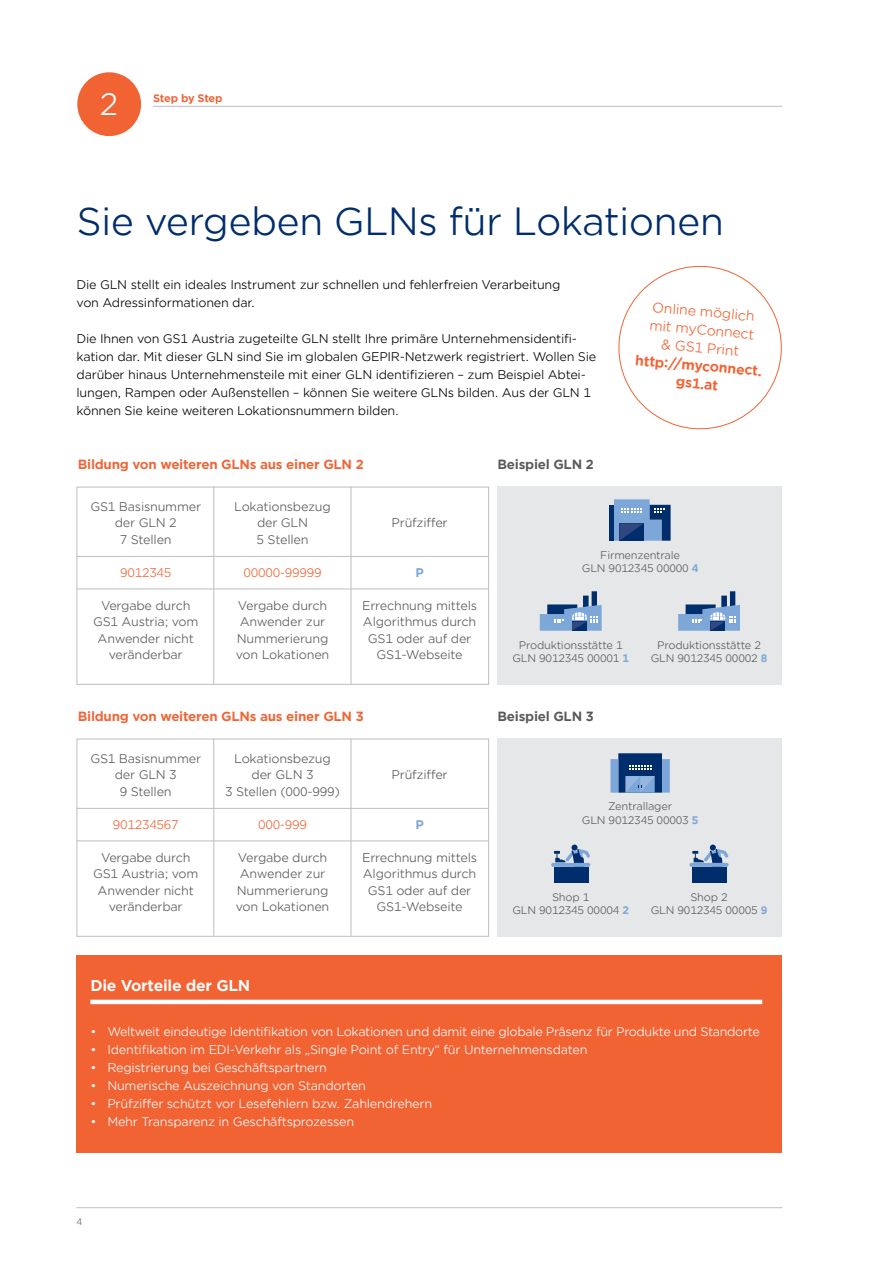
<style>
.page{position:relative;width:893px;height:1263px;background:#fff}
.page>*{position:absolute;margin:0;border:0;box-sizing:border-box;transform-origin:0 0}
.t1{font:37.5px "Gotham Office";letter-spacing:-.02em;color:#002d6c}
.t2{font:30px "Gotham Office";color:#fff}
.t3{font:700 15px "Gotham Office";letter-spacing:-.02em;color:#fff}
.t4{font:13.5px/18px "Gotham Office";color:#f26334;text-align:center}
.t5{font:700 13.5px/18px "Gotham Office";color:#f26334;text-align:center}
.t6{font:700 12.75px "Gotham Office";letter-spacing:-.02em;color:#f26334}
.t7{font:700 12.75px "Gotham Office";letter-spacing:-.02em;color:#58595b}
.t8{font:12px/16.5px "Gotham Office";letter-spacing:-.02em;color:#58595b;text-align:center}
.t9{font:12px/18px "Gotham Office";letter-spacing:-.02em;color:#000}
.t10{font:12px "Gotham Office";letter-spacing:-.02em;color:#fff}
.t11{font:12px "Gotham Office";letter-spacing:-.02em;color:#f26334}
.t12{font:700 12px "Gotham Office";color:#7da7d8}
.t13{font:10.5px/13.5px "Gotham Office";letter-spacing:-.02em;color:#58595b;text-align:center}
.t14{font:700 10.5px "Gotham Office";letter-spacing:-.025em;color:#f26334}
.t15{font:9px "Gotham Office";color:#58595b}
.s1{font-weight:700;color:#7da7d8}
</style>
<div class="page">
<hr style="left:77px;top:1207px;width:705px;height:1px;background:#bcbec0">
<div style="left:77px;top:487px;width:412px;height:198px;border:1px solid #bcbec0"></div>
<div style="left:77px;top:739px;width:412px;height:198px;border:1px solid #bcbec0"></div>
<div style="left:497px;top:487px;width:285px;height:198px;background:#e6e7e8"></div>
<div style="left:497px;top:739px;width:285px;height:198px;background:#e6e7e8"></div>
<div style="left:77px;top:72px;width:64px;height:64px;background:#f26334;border-radius:50%"></div>
<div style="left:77px;top:954px;width:705px;height:198px;background:#f26334"></div>
<hr style="left:90px;top:1000px;width:672px;height:4px;background:#fff">
<hr style="left:213px;top:487px;width:1px;height:197px;background:#bcbec0">
<hr style="left:213px;top:739px;width:1px;height:197px;background:#bcbec0">
<hr style="left:351px;top:487px;width:1px;height:197px;background:#bcbec0">
<hr style="left:351px;top:739px;width:1px;height:197px;background:#bcbec0">
<hr style="left:77px;top:556px;width:412px;height:1px;background:#bcbec0">
<hr style="left:77px;top:589px;width:412px;height:1px;background:#bcbec0">
<hr style="left:77px;top:808px;width:412px;height:1px;background:#bcbec0">
<hr style="left:77px;top:840px;width:412px;height:1px;background:#bcbec0">
<div style="left:609px;top:505px;width:5px;height:36px;background:#002d6c"></div>
<svg style="left:614px;top:499px;width:57px;height:42px;background:#5d82b2"></svg>
<svg style="left:540px;top:591px;width:62px;height:40px"></svg>
<svg style="left:678px;top:591px;width:62px;height:40px"></svg>
<div style="left:571px;top:844px;width:7px;height:7px;background:#002d6c;border-radius:50%"></div>
<svg style="left:554px;top:849px;width:36px;height:34px"></svg>
<div style="left:710px;top:844px;width:6px;height:7px;background:#002d6c;border-radius:50%"></div>
<svg style="left:689px;top:863px;width:40px;height:4px"></svg>
<svg style="left:692px;top:849px;width:36px;height:34px"></svg>
<svg style="left:618px;top:265px;width:164px;height:165px"></svg>
<div style="left:618px;top:753px;width:44px;height:40px;background:#002d6c"></div>
<svg style="left:629px;top:765px;width:22px;height:5px"></svg>
<svg style="left:626px;top:776px;width:29px;height:17px"></svg>
<div style="left:610px;top:759px;width:8px;height:34px;background:#7da7d8"></div>
<div style="left:662px;top:759px;width:8px;height:34px;background:#7da7d8"></div>
<hr style="left:153px;top:106px;width:629px;height:1px;background:#bcbec0">
<h2 class="t2" style="left:99px;top:84px;width:20px">2</h2>
<p class="t14" style="left:153px;top:91px;width:71px">Step by Step</p>
<h1 class="t1" style="left:77px;top:196px;width:649px">Sie vergeben GLNs für Lokationen</h1>
<p class="t9" style="left:77px;top:275px;width:485px">Die GLN stellt ein ideales Instrument zur schnellen und fehlerfreien Verarbeitung von Adressinformationen dar.</p>
<p class="t9" style="left:77px;top:329px;width:521px">Die Ihnen von GS1 Austria zugeteilte GLN stellt Ihre primäre Unternehmensidentifi&shy;kation dar. Mit dieser GLN sind Sie im globalen GEPIR-Netzwerk registriert. Wollen Sie darüber hinaus Unternehmensteile mit einer GLN identifizieren – zum Beispiel Abtei&shy;lungen, Rampen oder Außenstellen – können Sie weitere GLNs bilden. Aus der GLN 1 können Sie keine weiteren Lokationsnummern bilden.</p>
<p class="t4" style="left:652px;top:298px;width:107px;rotate:5deg">Online möglich mit myConnect &amp; GS1 Print</p>
<p class="t5" style="left:636px;top:351px;width:129px;rotate:5deg">http://myconnect. gs1.at</p>
<p class="t6" style="left:78px;top:455px;width:287px">Bildung von weiteren GLNs aus einer GLN 2</p>
<p class="t8" style="left:90px;top:498px;width:112px">GS1 Basisnummer der GLN 2<br>7 Stellen</p>
<p class="t11" style="left:120px;top:565px;width:53px">9012345</p>
<p class="t8" style="left:93px;top:597px;width:107px">Vergabe durch<br>GS1 Austria; vom<br>Anwender nicht veränderbar</p>
<p class="t8" style="left:234px;top:498px;width:98px">Lokationsbezug der GLN<br>5 Stellen</p>
<p class="t11" style="left:243px;top:565px;width:80px">00000-99999</p>
<p class="t8" style="left:236px;top:597px;width:95px">Vergabe durch<br>Anwender zur<br>Nummerierung von Lokationen</p>
<p class="t8" style="left:392px;top:514px;width:58px">Prüfziffer</p>
<p class="t12" style="left:415px;top:564px;width:10px">P</p>
<p class="t8" style="left:362px;top:597px;width:117px">Errechnung mittels<br>Algorithmus durch<br>GS1 oder auf der<br>GS1-Webseite</p>
<p class="t6" style="left:78px;top:707px;width:287px">Bildung von weiteren GLNs aus einer GLN 3</p>
<p class="t8" style="left:90px;top:750px;width:112px">GS1 Basisnummer der GLN 3<br>9 Stellen</p>
<p class="t11" style="left:113px;top:816px;width:68px">901234567</p>
<p class="t8" style="left:93px;top:849px;width:107px">Vergabe durch<br>GS1 Austria; vom<br>Anwender nicht veränderbar</p>
<p class="t8" style="left:225px;top:750px;width:116px">Lokationsbezug der GLN 3<br>3 Stellen (000-999)</p>
<p class="t11" style="left:258px;top:816px;width:51px">000-999</p>
<p class="t8" style="left:236px;top:849px;width:95px">Vergabe durch<br>Anwender zur<br>Nummerierung von Lokationen</p>
<p class="t8" style="left:392px;top:766px;width:58px">Prüfziffer</p>
<p class="t12" style="left:415px;top:816px;width:10px">P</p>
<p class="t8" style="left:362px;top:849px;width:117px">Errechnung mittels<br>Algorithmus durch<br>GS1 oder auf der<br>GS1-Webseite</p>
<p class="t7" style="left:497px;top:455px;width:98px">Beispiel GLN 2</p>
<p class="t13" style="left:582px;top:548px;width:118px">Firmenzentrale<br>GLN 9012345 00000 <span class="s1">4</span></p>
<p class="t13" style="left:512px;top:638px;width:118px">Produktionsstätte 1<br>GLN 9012345 00001 <span class="s1">1</span></p>
<p class="t7" style="left:497px;top:707px;width:98px">Beispiel GLN 3</p>
<p class="t13" style="left:651px;top:638px;width:118px">Produktionsstätte 2<br>GLN 9012345 00002 <span class="s1">8</span></p>
<p class="t13" style="left:582px;top:799px;width:118px">Zentrallager<br>GLN 9012345 00003 <span class="s1">5</span></p>
<p class="t13" style="left:512px;top:890px;width:118px">Shop 1<br>GLN 9012345 00004 <span class="s1">2</span></p>
<p class="t13" style="left:651px;top:890px;width:118px">Shop 2<br>GLN 9012345 00005 <span class="s1">9</span></p>
<p class="t3" style="left:90px;top:975px;width:161px">Die Vorteile der GLN</p>
<p class="t10" style="left:90px;top:1023px;width:671px">• Weltweit eindeutige Identifikation von Lokationen und damit eine globale Präsenz für Produkte und Standorte</p>
<p class="t10" style="left:90px;top:1041px;width:499px">• Identifikation im EDI-Verkehr als „Single Point of Entry“ für Unternehmensdaten</p>
<p class="t10" style="left:90px;top:1059px;width:238px">• Registrierung bei Geschäftspartnern</p>
<p class="t10" style="left:90px;top:1077px;width:277px">• Numerische Auszeichnung von Standorten</p>
<p class="t10" style="left:90px;top:1095px;width:343px">• Prüfziffer schützt vor Lesefehlern bzw. Zahlendrehern</p>
<p class="t10" style="left:90px;top:1113px;width:265px">• Mehr Transparenz in Geschäftsprozessen</p>
<p class="t15" style="left:77px;top:1215px;width:7px">4</p>
</div>
